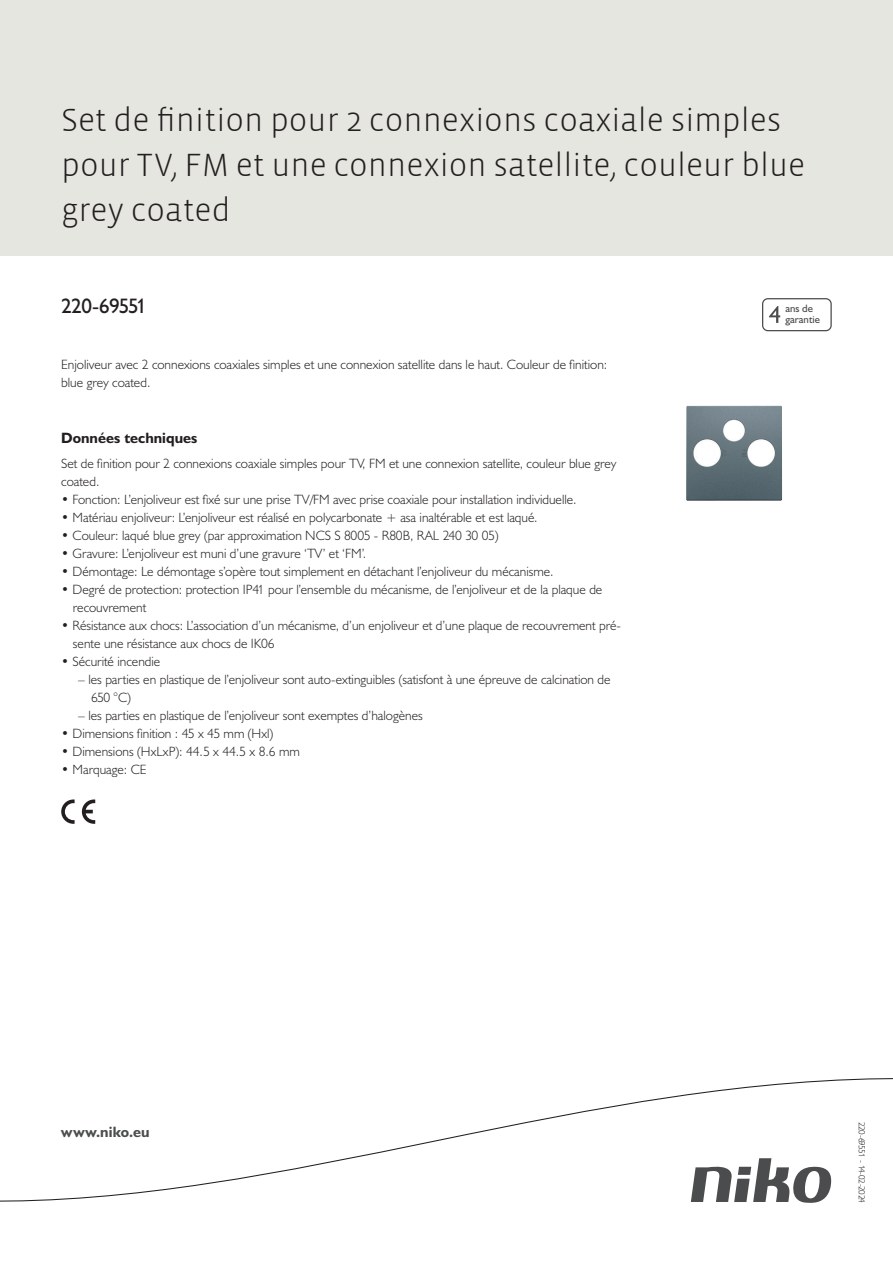
<style>
.page{position:relative;width:893px;height:1263px;background:#fff}
.page>*{position:absolute;margin:0;border:0;box-sizing:border-box;transform-origin:0 0}
.Title_datasheets{font:300 33px/45px "Vista Sans";color:#231f20}
.Article_number{font:21px "Humanist 521 BT";letter-spacing:-.04em;color:#231f20}
.Titles_parts{font:700 15px "Humanist 521 BT";color:#231f20}
.titel_afbeelding{font:700 15px "Humanist 521 BT";letter-spacing:.005em;color:#4b4c4d}
.USP_Bullets{font:300 13.5px/18px "Humanist 521 BT";color:#231f20}
.Platte_tekst_CAB{font:300 13.5px/18px "Humanist 521 BT";color:#231f20}
.USP_Bullets_level_2{font:300 13.5px/18px "Humanist 521 BT";color:#231f20}
.t1{font:10.8px/10.8px "Humanist 521 BT";color:#4b4c4d}
.Revision{font:300 9px "Humanist 521 BT";letter-spacing:-.06em;color:#231f20}
</style>
<div class="page">
<div style="left:0;top:0;width:893px;height:255px;background:#e6e6e0"></div>
<svg style="left:82px;top:799px;width:13px;height:25px"></svg>
<svg style="left:61px;top:799px;width:14px;height:25px"></svg>
<svg style="left:762px;top:298px;width:70px;height:33px"></svg>
<svg style="left:0;top:1078px;width:893px;height:125px"></svg>
<img style="left:686px;top:405px;width:96px;height:96px">
<p class="Title_datasheets" style="left:61px;top:98px;width:746px">Set de finition pour 2 connexions coaxiale simples pour TV, FM et une connexion satellite, couleur blue grey coated</p>
<p class="Article_number" style="left:61px;top:293px;width:87px">220-69551</p>
<p class="t1" style="left:785px;top:303px;width:36px">ans de garantie</p>
<p class="Platte_tekst_CAB" style="left:61px;top:355px;width:547px">Enjoliveur avec 2 connexions coaxiales simples et une connexion satellite dans le haut. Couleur de finition: blue grey coated.</p>
<p class="Titles_parts" style="left:61px;top:429px;width:138px">Données techniques</p>
<p class="Platte_tekst_CAB" style="left:61px;top:454px;width:557px">Set de finition pour 2 connexions coaxiale simples pour TV, FM et une connexion satellite, couleur blue grey coated.</p>
<p class="USP_Bullets" style="left:61px;top:490px;width:517px">• Fonction: L’enjoliveur est fixé sur une prise TV/FM avec prise coaxiale pour installation individuelle.</p>
<p class="USP_Bullets" style="left:61px;top:508px;width:478px">• Matériau enjoliveur: L’enjoliveur est réalisé en polycarbonate + asa inaltérable et est laqué.</p>
<p class="USP_Bullets" style="left:61px;top:526px;width:439px">• Couleur: laqué blue grey (par approximation NCS S 8005 - R80B, RAL 240 30 05)</p>
<p class="USP_Bullets" style="left:61px;top:544px;width:307px">• Gravure: L’enjoliveur est muni d’une gravure ‘TV’ et ‘FM’.</p>
<p class="USP_Bullets" style="left:61px;top:562px;width:494px">• Démontage: Le démontage s’opère tout simplement en détachant l’enjoliveur du mécanisme.</p>
<p class="USP_Bullets" style="left:73px;top:580px;width:531px;text-indent:-12px">• Degré de protection: protection IP41 pour l’ensemble du mécanisme, de l’enjoliveur et de la plaque de recouvrement</p>
<p class="USP_Bullets" style="left:73px;top:616px;width:550px;text-indent:-12px">• Résistance aux chocs: L’association d’un mécanisme, d’un enjoliveur et d’une plaque de recouvrement pré&shy;sente une résistance aux chocs de IK06</p>
<p class="USP_Bullets" style="left:61px;top:652px;width:101px">• Sécurité incendie</p>
<p class="USP_Bullets_level_2" style="left:91px;top:670px;width:521px;text-indent:-13px">– les parties en plastique de l’enjoliveur sont auto-extinguibles (satisfont à une épreuve de calcination de<br>650 °C)</p>
<p class="USP_Bullets_level_2" style="left:78px;top:706px;width:346px">– les parties en plastique de l’enjoliveur sont exemptes d’halogènes</p>
<p class="USP_Bullets" style="left:61px;top:724px;width:214px">• Dimensions finition : 45 x 45 mm (Hxl)</p>
<p class="USP_Bullets" style="left:61px;top:742px;width:240px">• Dimensions (HxLxP): 44.5 x 44.5 x 8.6 mm</p>
<p class="USP_Bullets" style="left:61px;top:760px;width:87px">• Marquage: CE</p>
<p class="titel_afbeelding" style="left:61px;top:1122px;width:90px">www.niko.eu</p>
<p class="Revision" style="left:868px;top:1122px;width:83px;rotate:90deg">220-69551 - 14-02-2024</p>
</div>
